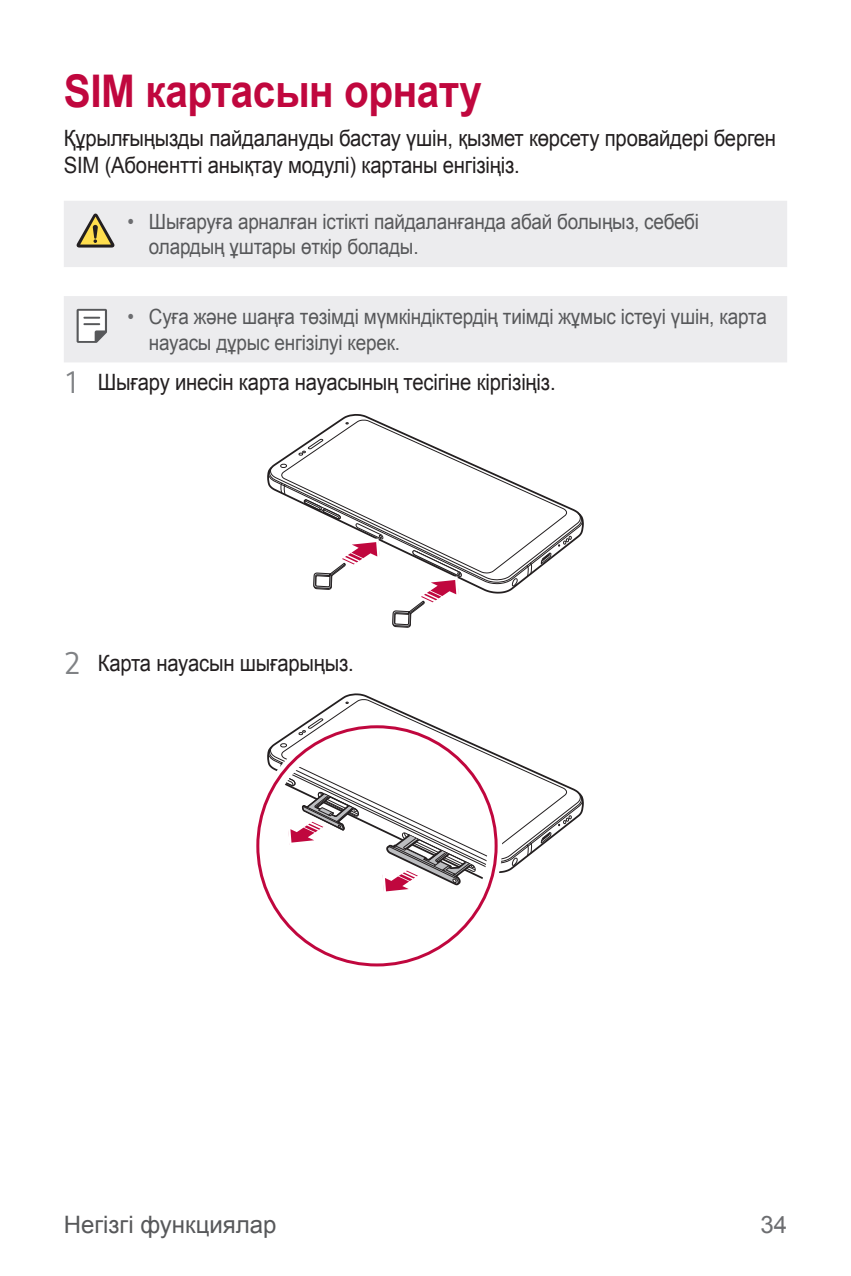
<style>
.page{position:relative;width:851px;height:1276px;background:#fff}
.page>*{position:absolute;margin:0;border:0;box-sizing:border-box;transform-origin:0 0}
.t1{font:700 45px "Arial";letter-spacing:-.01em;color:#c0073e;scale:.9 1}
.t2{font:24px "Arial";color:#57585a}
.t3{font:24px "Arial";color:#6c6d70}
.t4{font:22.5px/27px "Arial";letter-spacing:-.01em;color:#231f20;scale:.9 1}
.t5{font:21px/25.5px "Arial";letter-spacing:-.01em;color:#57585a;scale:.9 1}
.s1{color:#6c6d70}
.s2{font-family:"LG Smart";font-size:33px;color:#808285}
</style>
<div class="page">
<div style="left:64px;top:201px;width:723px;height:66px;background:#ececee"></div>
<svg style="left:77px;top:213px;width:37px;height:34px"></svg>
<div style="left:64px;top:296px;width:723px;height:66px;background:#ececee"></div>
<svg style="left:77px;top:309px;width:30px;height:34px"></svg>
<svg style="left:281px;top:419px;width:190px;height:44px"></svg>
<svg style="left:298px;top:438px;width:25px;height:18px"></svg>
<svg style="left:268px;top:463px;width:315px;height:165px"></svg>
<svg style="left:313px;top:698px;width:102px;height:19px"></svg>
<div style="left:252px;top:721px;width:250px;height:250px;border:12px solid #fff;border-radius:50%"></div>
<svg style="left:266px;top:717px;width:317px;height:180px"></svg>
<p class="t1" style="left:64px;top:59px;width:466px">SIM картасын орнату</p>
<p class="t4" style="left:64px;top:125px;width:792px">Құрылғыңызды пайдалануды бастау үшін, қызмет көрсету провайдері берген<br>SIM (Абонентті анықтау модулі) картаны енгізіңіз.</p>
<p class="t5" style="left:149px;top:209px;width:612px;text-indent:-21px"><span class="s1">•</span> Шығаруға арналған істікті пайдаланғанда абай болыңыз, себебі олардың ұштары өткір болады.</p>
<p class="t5" style="left:149px;top:304px;width:688px;text-indent:-21px"><span class="s1">•</span> Суға және шаңға төзімді мүмкіндіктердің тиімді жұмыс істеуі үшін, карта науасы дұрыс енгізілуі керек.</p>
<p class="t4" style="left:64px;top:369px;width:548px"><span class="s2">1</span> Шығару инесін карта науасының тесігіне кіргізіңіз.</p>
<p class="t4" style="left:64px;top:649px;width:324px"><span class="s2">2</span> Карта науасын шығарыңыз.</p>
<p class="t2" style="left:64px;top:1209px;width:214px">Негізгі функциялар</p>
<p class="t3" style="left:760px;top:1209px;width:28px">34</p>
</div>
